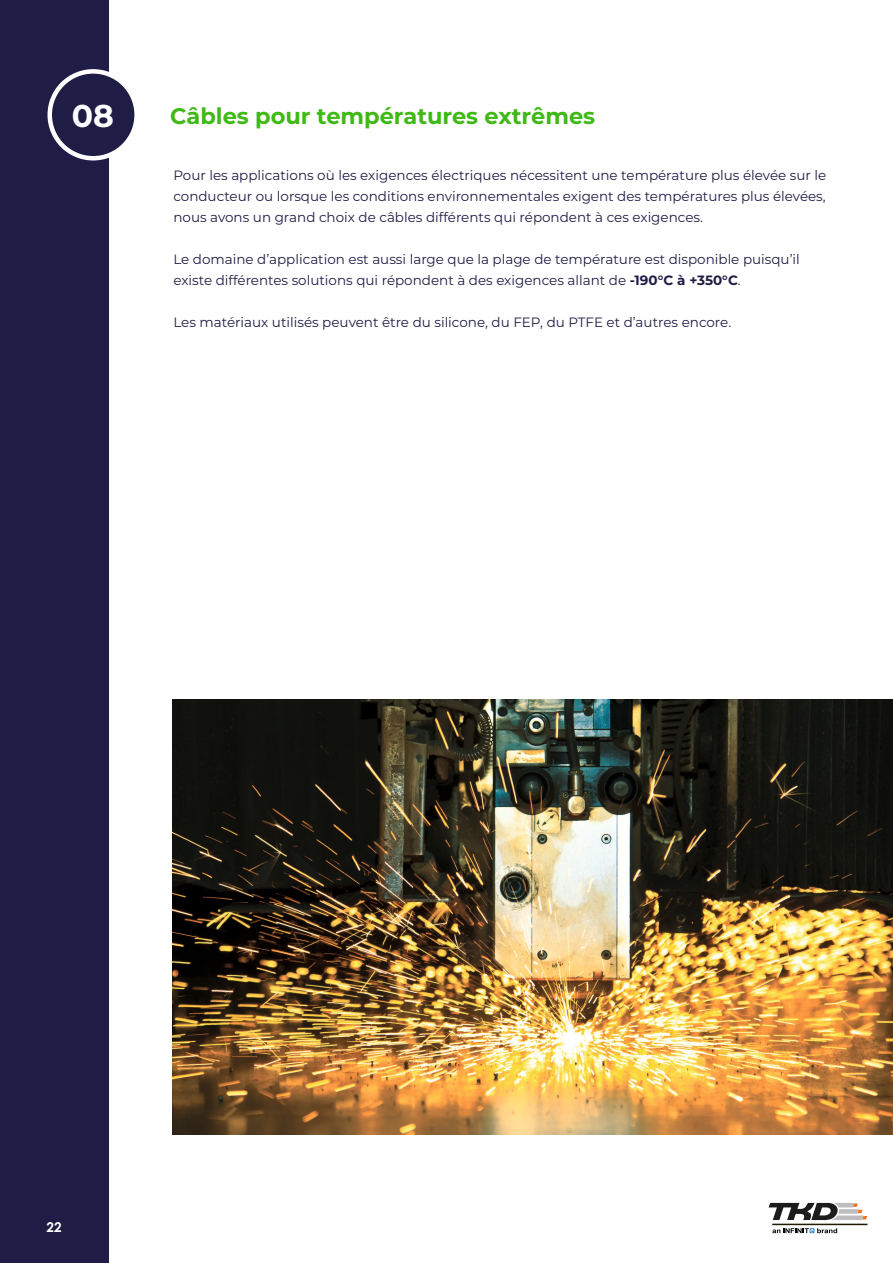
<style>
.page{position:relative;width:893px;height:1263px;background:#fff}
.page>*{position:absolute;margin:0;border:0;box-sizing:border-box;transform-origin:0 0}
.t1{font:700 31.5px "Montserrat";color:#fff}
.t2{font:700 22.5px "Montserrat";color:#3eb915}
.t3{font:13.5px/21px "Montserrat";color:#1f1c45;text-align:justify}
.t4{font:700 13.5px "Century Gothic";color:#fff}
.s1{font-weight:700}
</style>
<div class="page">
<div style="left:0;top:0;width:108px;height:1263px;background:#1f1c45"></div>
<div style="left:50px;top:71px;width:87px;height:87px;background:#1f1c45;border-radius:50%"></div>
<div style="left:48px;top:69px;width:91px;height:91px;border:4px solid #fff;border-radius:50%"></div>
<img style="left:173px;top:699px;width:720px;height:436px">
<hr style="left:772px;top:1224px;width:95px;height:1px;background:#1f1c00">
<svg style="left:772px;top:1228px;width:65px;height:5px"></svg>
<svg style="left:769px;top:1203px;width:98px;height:17px"></svg>
<h1 class="t1" style="left:72px;top:93px;width:44px">08</h1>
<h2 class="t2" style="left:170px;top:99px;width:427px">Câbles pour températures extrêmes</h2>
<p class="t3" style="left:173px;top:165px;width:654px">Pour les applications où les exigences électriques nécessitent une température plus élevée sur le conducteur ou lorsque les conditions environnementales exigent des températures plus élevées, nous avons un grand choix de câbles différents qui répondent à ces exigences.</p>
<p class="t3" style="left:173px;top:249px;width:628px">Le domaine d’application est aussi large que la plage de température est disponible puisqu’il existe différentes solutions qui répondent à des exigences allant de <span class="s1">-190°C à +350°C</span>.</p>
<p class="t3" style="left:173px;top:312px;width:559px">Les matériaux utilisés peuvent être du silicone, du FEP, du PTFE et d’autres encore.</p>
<p class="t4" style="left:46px;top:1217px;width:17px">22</p>
</div>
